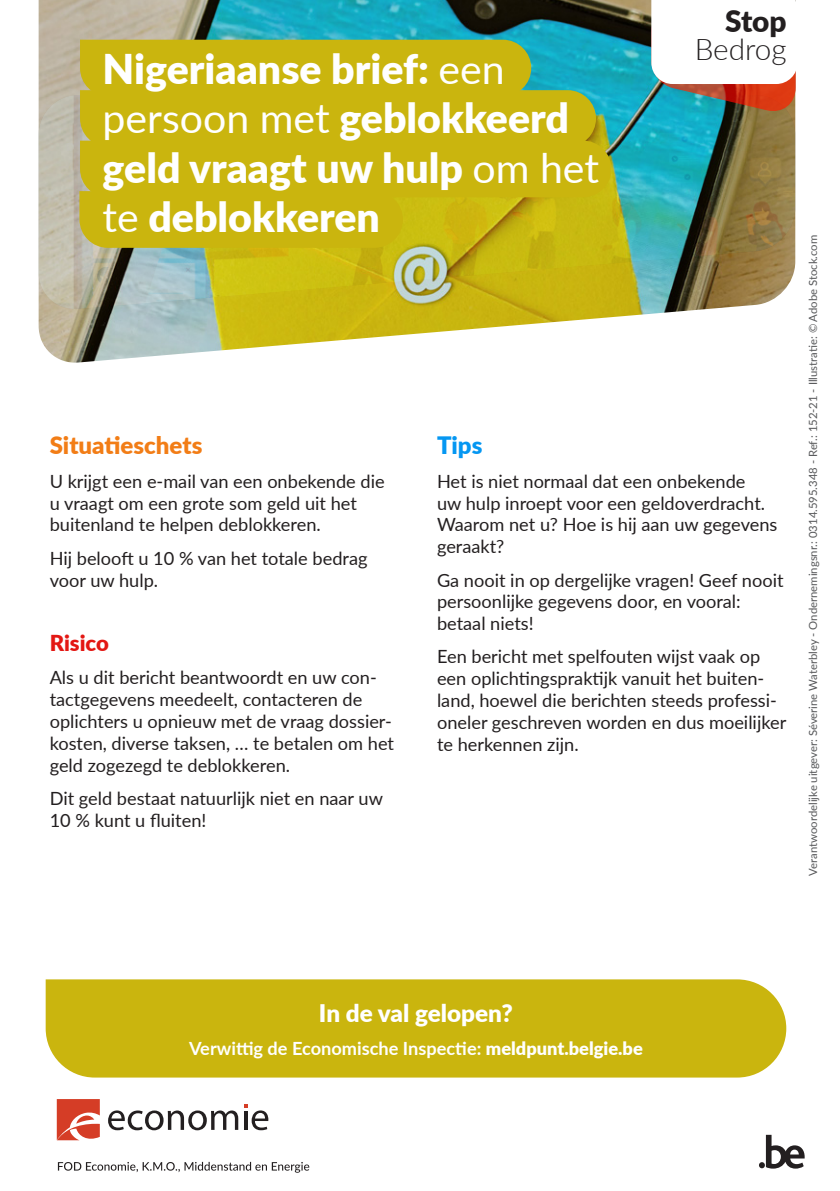
<style>
.page{position:relative;width:840px;height:1191px;background:#fff}
.page>*{position:absolute;margin:0;border:0;box-sizing:border-box;transform-origin:0 0}
.t1{font:900 41px/49.2px "Lato";color:#fff}
.t2{font:300 29.8px "Lato";color:#231f20}
.t3{font:900 29.8px "Lato";color:#231f20}
.t4{font:900 24.2px "Lato";color:#fff}
.titre_situation{font:900 24px "Lato";color:#f27d16}
.titre_situation-2{font:900 24px "Lato";color:#0597f2}
.t5{font:900 22px "Lato";color:#e31713}
.t6{font:18.2px/21.8px "Lato";color:#231f20}
.t7{font:700 18.2px "Lato";color:#fff}
.t8{font:11.4px "Lato";color:#57585a}
.s1{font-weight:400}
.s2{font-weight:900}
</style>
<div class="page">
<svg style="left:58px;top:1161px;width:251px;height:11px"></svg>
<svg style="left:108px;top:1110px;width:130px;height:20px"></svg>
<svg style="left:244px;top:1104px;width:24px;height:26px"></svg>
<svg style="left:57px;top:1099px;width:43px;height:42px"></svg>
<svg style="left:759px;top:1134px;width:45px;height:34px"></svg>
<img style="left:39px;top:0;width:755px;height:363px">
<div style="left:46px;top:979px;width:739px;height:98px;background:#cab50e"></div>
<svg style="left:79px;top:40px;width:532px;height:208px;background:#c1b417"></svg>
<svg style="left:651px;top:0;width:145px;height:113px"></svg>
<p class="t1" style="left:103px;top:43px;width:497px">Nigeriaanse brief: <span class="s1">een persoon met</span> geblokkeerd geld vraagt uw hulp <span class="s1">om het te</span> deblokkeren</p>
<h2 class="t3" style="left:724px;top:-1px;width:63px">Stop</h2>
<h2 class="t2" style="left:694px;top:29px;width:93px">Bedrog</h2>
<p class="titre_situation" style="left:50px;top:427px;width:154px">Situatieschets</p>
<p class="t6" style="left:50px;top:469px;width:336px">U krijgt een e-mail van een onbekende die u vraagt om een grote som geld uit het buitenland te helpen deblokkeren.</p>
<p class="t6" style="left:50px;top:546px;width:319px">Hij belooft u 10 % van het totale bedrag voor uw hulp.</p>
<p class="t5" style="left:50px;top:626px;width:61px">Risico</p>
<p class="t6" style="left:50px;top:666px;width:346px">Als u dit bericht beantwoordt en uw con&shy;tactgegevens meedeelt, contacteren de oplichters u opnieuw met de vraag dossier&shy;kosten, diverse taksen, … te betalen om het geld zogezegd te deblokkeren.</p>
<p class="t6" style="left:50px;top:786px;width:334px">Dit geld bestaat natuurlijk niet en naar uw<br>10 % kunt u fluiten!</p>
<p class="titre_situation-2" style="left:437px;top:427px;width:47px">Tips</p>
<p class="t6" style="left:437px;top:469px;width:342px">Het is niet normaal dat een onbekende<br>uw hulp inroept voor een geldoverdracht.<br>Waarom net u? Hoe is hij aan uw gegevens geraakt?</p>
<p class="t6" style="left:437px;top:568px;width:348px">Ga nooit in op dergelijke vragen! Geef nooit persoonlijke gegevens door, en vooral: betaal niets!</p>
<p class="t6" style="left:437px;top:645px;width:350px">Een bericht met spelfouten wijst vaak op een oplichtingspraktijk vanuit het buiten&shy;land, hoewel die berichten steeds professi&shy;oneler geschreven worden en dus moeilijker te herkennen zijn.</p>
<p class="t8" style="left:804px;top:875px;width:642px;rotate:-90deg">Verantwoordelijke uitgever: Séverine Waterbley - Ondernemingsnr.: 0314.595.348 - Ref.: 152-21 - Illustratie: © Adobe Stock.com</p>
<p class="t4" style="left:319px;top:994px;width:195px">In de val gelopen?</p>
<p class="t7" style="left:189px;top:1034px;width:455px">Verwittig de Economische Inspectie: <span class="s2">meldpunt.belgie.be</span></p>
</div>
